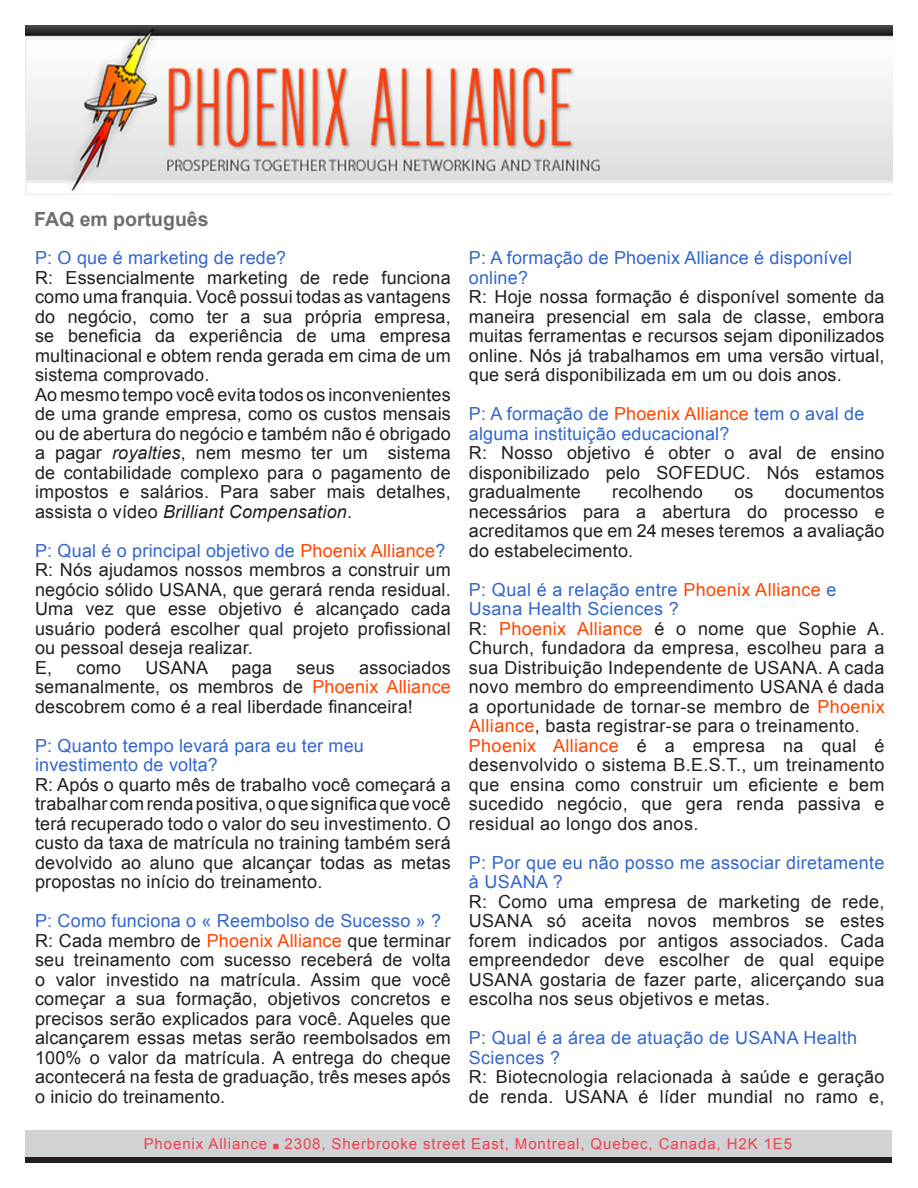
<style>
.page{position:relative;width:918px;height:1188px;background:#fff}
.page>*{position:absolute;margin:0;border:0;box-sizing:border-box;transform-origin:0 0}
.t1{font:700 19.5px "Arial";color:#6d6e71}
.t2{font:18px/19.5px "Arial";letter-spacing:.01em;color:#231f20;text-align:justify}
.t3{font:18px/19.5px "Arial";letter-spacing:.01em;color:#36c}
.t4{font:15px "Arial";letter-spacing:.06em;color:#ef4150}
.s1{font-style:italic}
.s2{color:#ff4500}
</style>
<div class="page">
<img style="left:26px;top:26px;width:866px;height:168px">
<div style="left:26px;top:1130px;width:866px;height:32px;background:#d1d2d4"></div>
<div style="left:26px;top:1157px;width:866px;height:5px;background:#231f20"></div>
<p class="t1" style="left:34px;top:207px;width:176px">FAQ em português</p>
<p class="t3" style="left:35px;top:248px;width:253px">P: O que é marketing de rede?</p>
<p class="t2" style="left:35px;top:268px;width:417px">R: Essencialmente marketing de rede funciona como uma franquia. Você possui todas as vantagens do negócio, como ter a sua própria empresa, se beneficia da experiência de uma empresa multinacional e obtem renda gerada em cima de um sistema comprovado.</p>
<p class="t2" style="left:35px;top:385px;width:417px">Ao mesmo tempo você evita todos os inconvenientes de uma grande empresa, como os custos mensais ou de abertura do negócio e também não é obrigado a pagar <span class="s1">royalties</span>, nem mesmo ter um sistema de contabilidade complexo para o pagamento de impostos e salários. Para saber mais detalhes, assista o vídeo <span class="s1">Brilliant Compensation</span>.</p>
<p class="t3" style="left:35px;top:541px;width:412px">P: Qual é o principal objetivo de <span class="s2">Phoenix Alliance</span>?</p>
<p class="t2" style="left:35px;top:560px;width:417px">R: Nós ajudamos nossos membros a construir um negócio sólido USANA, que gerará renda residual.<br>Uma vez que esse objetivo é alcançado cada usuário poderá escolher qual projeto profissional ou pessoal deseja realizar.</p>
<p class="t2" style="left:35px;top:658px;width:19px">E,</p>
<p class="t2" style="left:77px;top:658px;width:46px">como</p>
<p class="t2" style="left:145px;top:658px;width:64px">USANA</p>
<p class="t2" style="left:231px;top:658px;width:42px">paga</p>
<p class="t2" style="left:296px;top:658px;width:40px">seus</p>
<p class="t3" style="left:469px;top:248px;width:385px">P: A formação de Phoenix Alliance é disponível online?</p>
<p class="t2" style="left:469px;top:287px;width:417px">R: Hoje nossa formação é disponível somente da maneira presencial em sala de classe, embora muitas ferramentas e recursos sejam diponilizados online. Nós já trabalhamos em uma versão virtual, que será disponibilizada em um ou dois anos.</p>
<p class="t3" style="left:469px;top:404px;width:397px">P: A formação de <span class="s2">Phoenix Alliance</span> tem o aval de alguma instituição educacional?</p>
<p class="t2" style="left:469px;top:443px;width:417px">R: Nosso objetivo é obter o aval de ensino disponibilizado pelo SOFEDUC. Nós estamos gradualmente</p>
<p class="t2" style="left:469px;top:482px;width:417px;text-indent:316px">documentos necessários para a abertura do processo e acreditamos que em 24 meses teremos a avaliação do estabelecimento.</p>
<p class="t3" style="left:469px;top:580px;width:369px">P: Qual é a relação entre <span class="s2">Phoenix Alliance</span> e<br>Usana Health Sciences ?</p>
<p class="t2" style="left:469px;top:619px;width:417px">R: <span class="s2">Phoenix Alliance</span> é o nome que Sophie A.<br>Church, fundadora da empresa, escolheu para a sua Distribuição Independente de USANA. A cada novo membro do empreendimento USANA é dada a oportunidade de tornar-se membro de <span class="s2">Phoenix Alliance</span>, basta registrar-se para o treinamento.</p>
<p class="t2" style="left:469px;top:736px;width:417px"><span class="s2">Phoenix Alliance</span> é a empresa na qual é desenvolvido o sistema B.E.S.T., um treinamento que ensina como construir um eficiente e bem sucedido negócio, que gera renda passiva e residual ao longo dos anos.</p>
<p class="t3" style="left:469px;top:853px;width:417px">P: Por que eu não posso me associar diretamente à USANA ?</p>
<p class="t2" style="left:469px;top:892px;width:417px">R: Como uma empresa de marketing de rede, USANA só aceita novos membros se estes forem indicados por antigos associados. Cada empreendedor deve escolher de qual equipe USANA gostaria de fazer parte, alicerçando sua escolha nos seus objetivos e metas.</p>
<p class="t3" style="left:469px;top:1028px;width:390px">P: Qual é a área de atuação de USANA Health<br>Sciences ?</p>
<p class="t2" style="left:469px;top:1067px;width:417px">R: Biotecnologia relacionada à saúde e geração de renda. USANA é líder mundial no ramo e,</p>
<p class="t4" style="left:144px;top:1134px;width:650px">Phoenix Alliance ■ 2308, Sherbrooke street East, Montreal, Quebec, Canada, H2K 1E5</p>
<p class="t2" style="left:612px;top:482px;width:92px">recolhendo</p>
<p class="t2" style="left:734px;top:482px;width:21px">os</p>
<p class="t2" style="left:35px;top:658px;width:417px;text-indent:324px">associados semanalmente, os membros de <span class="s2">Phoenix Alliance </span>descobrem como é a real liberdade financeira!</p>
<p class="t3" style="left:35px;top:736px;width:330px">P: Quanto tempo levará para eu ter meu investimento de volta?</p>
<p class="t2" style="left:35px;top:775px;width:417px">R: Após o quarto mês de trabalho você começará a trabalhar com renda positiva, o que significa que você terá recuperado todo o valor do seu investimento. O custo da taxa de matrícula no training também será devolvido ao aluno que alcançar todas as metas propostas no início do treinamento.</p>
<p class="t3" style="left:35px;top:911px;width:408px">P: Como funciona o « Reembolso de Sucesso » ?</p>
<p class="t2" style="left:35px;top:931px;width:417px">R: Cada membro de <span class="s2">Phoenix Alliance</span> que terminar seu treinamento com sucesso receberá de volta o valor investido na matrícula. Assim que você começar a sua formação, objetivos concretos e precisos serão explicados para você. Aqueles que alcançarem essas metas serão reembolsados em 100% o valor da matrícula. A entrega do cheque acontecerá na festa de graduação, três meses após o inicio do treinamento.</p>
</div>
